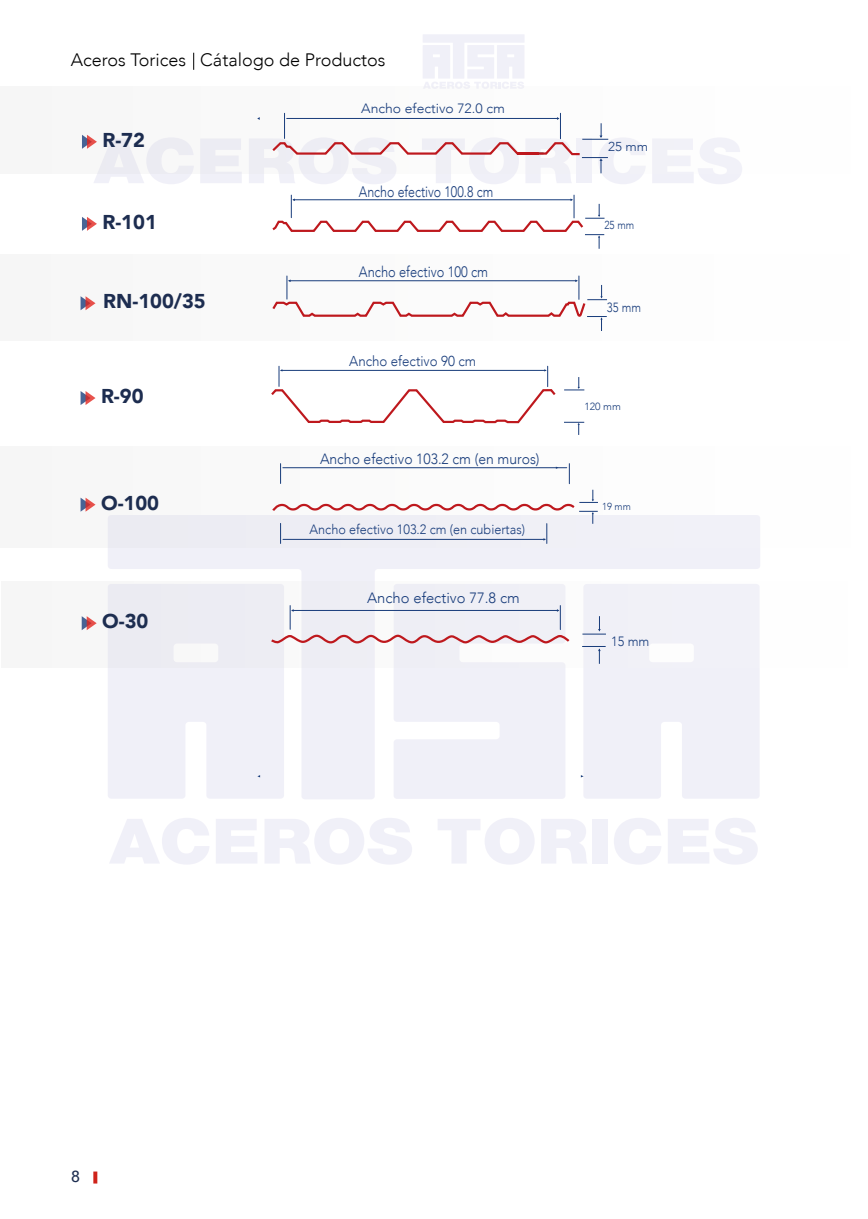
<style>
.page{position:relative;width:868px;height:1219px;background:#fff}
.page>*{position:absolute;margin:0;border:0;box-sizing:border-box;transform-origin:0 0}
.t1{font:900 20px "Avenir";color:#1d2d50}
.t2{font:300 18px "Avenir";color:#000}
.t3{font:500 16px "Avenir";color:#1d2d50}
.t4{font:300 15.2px "Avenir";color:#183c7b;scale:.81 1}
.t5{font:300 15px "Avenir";color:#183c7b}
.t6{font:300 15px "Avenir";color:#183c7b;scale:.85 1}
.t7{font:300 14.8px "Avenir";color:#183c7b;scale:.94 1}
.t8{font:300 14.4px "Avenir";color:#183c7b;scale:.93 1}
.t9{font:300 13.4px "Avenir";color:#183c7b;scale:.94 1}
.t10{font:300 13.4px "Avenir";color:#183c7b}
.t11{font:300 13.4px "Avenir";color:#183c7b;scale:.95 1}
.t12{font:300 13.2px "Avenir";color:#183c7b;scale:.85 1}
.t13{font:300 13px "Avenir";color:#183c7b}
.t14{font:300 11.6px "Avenir";color:#183c7b;scale:.85 1}
.t15{font:300 10.4px "Avenir";color:#183c7b}
.t16{font:300 10.2px "Avenir";color:#183c7b;scale:.94 1}
</style>
<div class="page">
<svg style="left:193px;top:53px;width:1px;height:17px"></svg>
<svg style="left:93px;top:1171px;width:4px;height:12px"></svg>
<svg style="left:423px;top:34px;width:101px;height:53px"></svg>
<svg style="left:110px;top:818px;width:99px;height:46px"></svg>
<svg style="left:216px;top:819px;width:41px;height:44px"></svg>
<svg style="left:265px;top:818px;width:147px;height:46px"></svg>
<svg style="left:438px;top:818px;width:96px;height:46px"></svg>
<svg style="left:541px;top:819px;width:46px;height:44px"></svg>
<div style="left:592px;top:819px;width:15px;height:45px;background:#f0f0f8"></div>
<svg style="left:614px;top:818px;width:47px;height:46px"></svg>
<svg style="left:668px;top:818px;width:89px;height:46px"></svg>
<svg style="left:108px;top:548px;width:652px;height:33px;fill:#f0f0f8"></svg>
<svg style="left:200px;top:173px;width:42px;height:10px"></svg>
<svg style="left:652px;top:173px;width:89px;height:11px"></svg>
<div style="left:0;top:447px;width:867px;height:101px;background:linear-gradient(to right,#f4f4f5,#fdfdfe)"></div>
<div style="left:0;top:254px;width:866px;height:86px;background:#fbfbfb"></div>
<div style="left:0;top:87px;width:867px;height:86px;background:#fafafa"></div>
<svg style="left:249px;top:113px;width:395px;height:71px"></svg>
<svg style="left:272px;top:195px;width:332px;height:54px"></svg>
<svg style="left:272px;top:276px;width:335px;height:55px"></svg>
<svg style="left:271px;top:366px;width:285px;height:58px"></svg>
<svg style="left:564px;top:377px;width:20px;height:14px"></svg>
<svg style="left:564px;top:422px;width:20px;height:13px"></svg>
<hr style="left:283px;top:467px;width:283px;height:1px;background:#183c7b">
<svg style="left:569px;top:464px;width:1px;height:20px"></svg>
<svg style="left:280px;top:464px;width:1px;height:19px"></svg>
<svg style="left:271px;top:490px;width:327px;height:53px"></svg>
<svg style="left:108px;top:584px;width:462px;height:215px"></svg>
<svg style="left:580px;top:584px;width:179px;height:215px"></svg>
<svg style="left:82px;top:135px;width:112px;height:49px"></svg>
<svg style="left:82px;top:217px;width:15px;height:14px"></svg>
<svg style="left:81px;top:296px;width:14px;height:14px"></svg>
<svg style="left:81px;top:391px;width:14px;height:14px"></svg>
<svg style="left:81px;top:498px;width:14px;height:14px"></svg>
<svg style="left:82px;top:616px;width:15px;height:14px"></svg>
<h2 class="t2" style="left:71px;top:49px;width:316px">Aceros Torices Cátalogo de Productos</h2>
<h1 class="t1" style="left:102px;top:123px;width:44px">R-72</h1>
<h1 class="t1" style="left:102px;top:205px;width:56px">R-101</h1>
<h1 class="t1" style="left:103px;top:284px;width:104px">RN-100/35</h1>
<h1 class="t1" style="left:101px;top:379px;width:44px">R-90</h1>
<h1 class="t1" style="left:101px;top:486px;width:60px">O-100</h1>
<h1 class="t1" style="left:102px;top:604px;width:48px">O-30</h1>
<p class="t10" style="left:361px;top:101px;width:145px">Ancho efectivo 72.0 cm</p>
<p class="t4" style="left:359px;top:183px;width:167px">Ancho efectivo 100.8 cm</p>
<p class="t6" style="left:359px;top:263px;width:154px">Ancho efectivo 100 cm</p>
<p class="t8" style="left:349px;top:353px;width:138px">Ancho efectivo 90 cm</p>
<p class="t7" style="left:320px;top:450px;width:235px">Ancho efectivo 103.2 cm (en muros)</p>
<p class="t9" style="left:309px;top:521px;width:231px">Ancho efectivo 103.2 cm (en cubiertas)</p>
<p class="t5" style="left:367px;top:589px;width:154px">Ancho efectivo 77.8 cm</p>
<p class="t13" style="left:608px;top:139px;width:42px">25 mm</p>
<p class="t14" style="left:604px;top:218px;width:36px">25 mm</p>
<p class="t12" style="left:607px;top:300px;width:41px">35 mm</p>
<p class="t15" style="left:584px;top:401px;width:38px">120 mm</p>
<p class="t16" style="left:602px;top:500px;width:32px">19 mm</p>
<p class="t11" style="left:611px;top:633px;width:42px">15 mm</p>
<p class="t3" style="left:71px;top:1163px;width:10px">8</p>
</div>
